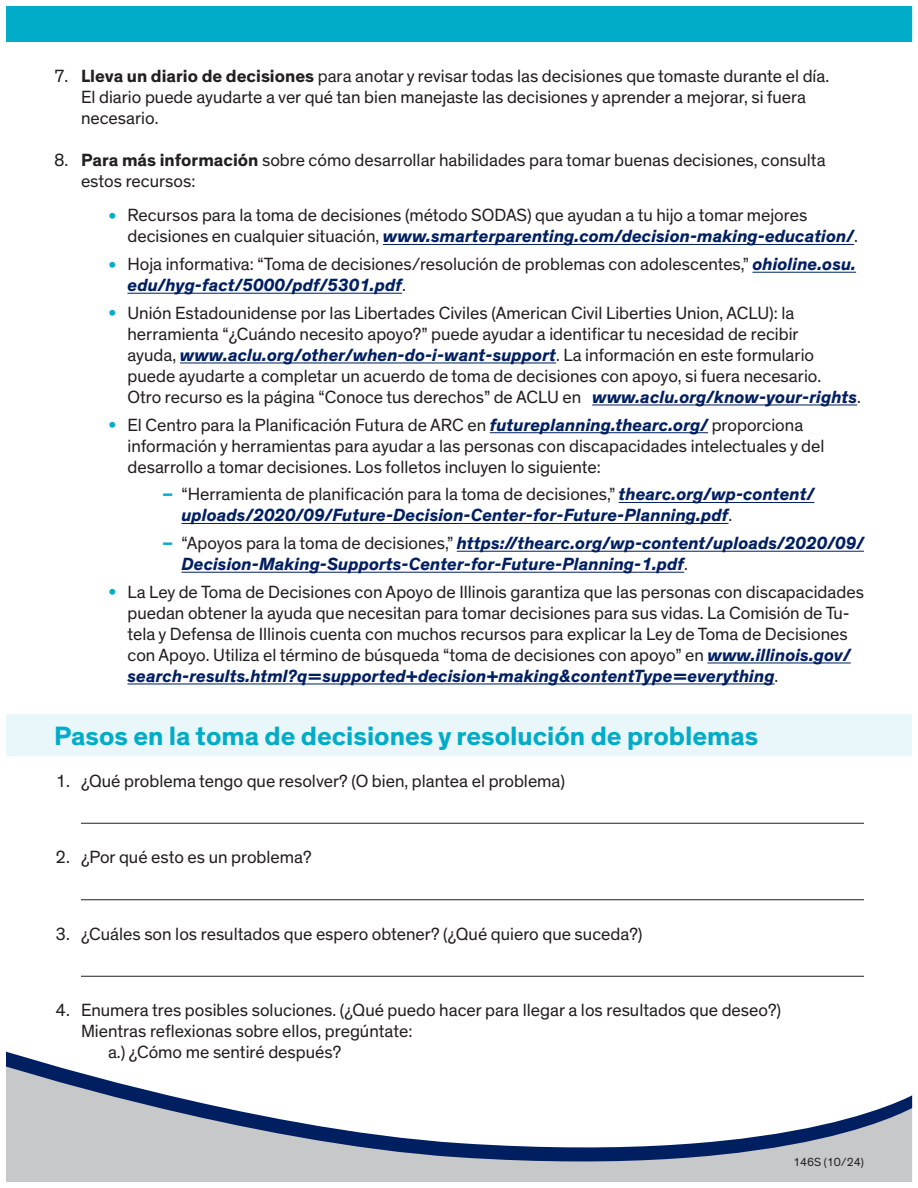
<style>
.page{position:relative;width:918px;height:1188px;background:#fff}
.page>*{position:absolute;margin:0;border:0;box-sizing:border-box;transform-origin:0 0}
.t1{font:700 27px "Theinhardt";color:#00acc8}
.t2{font:18px/21px "Theinhardt";color:#231f20}
.t3{font:italic 700 18px/21px "Theinhardt";color:#001f61}
.t4{font:12px "Theinhardt";color:#231f20}
.s1{font-weight:700}
.s2{font-size:21px;color:#00acc8}
.s3{font-weight:700;font-style:italic;color:#001f61}
.s4{font-style:normal;color:#00acc8}
.s5{font-weight:400;font-style:normal;color:#231f20}
</style>
<div class="page">
<div style="left:0;top:715px;width:918px;height:41px;background:#e9f6fa"></div>
<svg style="left:7px;top:1063px;width:904px;height:118px"></svg>
<div style="left:0;top:0;width:918px;height:41px;background:#00acc8"></div>
<hr style="left:383px;top:244px;width:471px;height:1px;background:#001f61">
<hr style="left:752px;top:272px;width:104px;height:1px;background:#001f61">
<hr style="left:128px;top:293px;width:274px;height:1px;background:#001f61">
<hr style="left:180px;top:363px;width:376px;height:1px;background:#001f61">
<hr style="left:592px;top:405px;width:265px;height:1px;background:#001f61">
<hr style="left:490px;top:432px;width:218px;height:1px;background:#001f61">
<hr style="left:619px;top:502px;width:195px;height:1px;background:#001f61">
<hr style="left:182px;top:523px;width:546px;height:1px;background:#001f61">
<hr style="left:457px;top:551px;width:407px;height:1px;background:#001f61">
<hr style="left:182px;top:572px;width:502px;height:1px;background:#001f61">
<hr style="left:707px;top:663px;width:144px;height:1px;background:#001f61">
<hr style="left:128px;top:684px;width:647px;height:1px;background:#001f61">
<hr style="left:81px;top:823px;width:783px;height:1px;background:#231f20">
<hr style="left:81px;top:899px;width:783px;height:1px;background:#231f20">
<hr style="left:81px;top:976px;width:783px;height:1px;background:#231f20">
<div style="left:0;top:0;width:918px;height:1188px;border:6px solid #fff"></div>
<p class="t2" style="left:81px;top:66px;width:750px;text-indent:-27px">7. <span class="s1">Lleva un diario de decisiones</span> para anotar y revisar todas las decisiones que tomaste durante el día.<br>El diario puede ayudarte a ver qué tan bien manejaste las decisiones y aprender a mejorar, si fuera necesario.</p>
<p class="t2" style="left:81px;top:150px;width:746px;text-indent:-27px">8. <span class="s1">Para más información</span> sobre cómo desarrollar habilidades para tomar buenas decisiones, consulta estos recursos:</p>
<p class="t2" style="left:128px;top:205px;width:732px;text-indent:-20px"><span class="s2">•</span> Recursos para la toma de decisiones (método SODAS) que ayudan a tu hijo a tomar mejores decisiones en cualquier situación, <span class="s3">www.smarterparenting.com/decision-making-education/</span>.</p>
<p class="t2" style="left:128px;top:254px;width:730px;text-indent:-20px"><span class="s2">•</span> Hoja informativa: “Toma de decisiones/resolución de problemas con adolescentes,” <span class="s3">ohioline.osu. edu/hyg-fact/5000/pdf/5301.pdf</span>.</p>
<p class="t2" style="left:128px;top:303px;width:735px;text-indent:-20px"><span class="s2">•</span> Unión Estadounidense por las Libertades Civiles (American Civil Liberties Union, ACLU): la herramienta “¿Cuándo necesito apoyo?” puede ayudar a identificar tu necesidad de recibir<br>ayuda, <span class="s3">www.aclu.org/other/when-do-i-want-support</span>. La información en este formulario puede ayudarte a completar un acuerdo de toma de decisiones con apoyo, si fuera necesario.<br>Otro recurso es la página “Conoce tus derechos” de ACLU en <span class="s3">www.aclu.org/know-your-rights</span>.</p>
<p class="t2" style="left:128px;top:414px;width:699px;text-indent:-20px"><span class="s2">•</span> El Centro para la Planificación Futura de ARC en <span class="s3">futureplanning.thearc.org/</span> proporciona información y herramientas para ayudar a las personas con discapacidades intelectuales y del desarrollo a tomar decisiones. Los folletos incluyen lo siguiente:</p>
<p class="t3" style="left:182px;top:484px;width:634px;text-indent:-20px"><span class="s4">–</span> <span class="s5">“Herramienta de planificación para la toma de decisiones,”</span> thearc.org/wp-content/ uploads/2020/09/Future-Decision-Center-for-Future-Planning.pdf<span class="s5">.</span></p>
<p class="t3" style="left:182px;top:533px;width:684px;text-indent:-20px"><span class="s4">–</span> <span class="s5">“Apoyos para la toma de decisiones,”</span> https://thearc.org/wp-content/uploads/2020/09/<br>Decision-Making-Supports-Center-for-Future-Planning-1.pdf<span class="s5">.</span></p>
<p class="t2" style="left:128px;top:582px;width:738px;text-indent:-20px"><span class="s2">•</span> La Ley de Toma de Decisiones con Apoyo de Illinois garantiza que las personas con discapacidades puedan obtener la ayuda que necesitan para tomar decisiones para sus vidas. La Comisión de Tu&shy;tela y Defensa de Illinois cuenta con muchos recursos para explicar la Ley de Toma de Decisiones con Apoyo. Utiliza el término de búsqueda “toma de decisiones con apoyo” en <span class="s3">www.illinois.gov/ search-results.html?q=supported+decision+making&amp;contentType=everything</span>.</p>
<p class="t1" style="left:54px;top:719px;width:706px">Pasos en la toma de decisiones y resolución de problemas</p>
<p class="t2" style="left:56px;top:771px;width:511px">1. ¿Qué problema tengo que resolver? (O bien, plantea el problema)</p>
<p class="t2" style="left:56px;top:847px;width:258px">2. ¿Por qué esto es un problema?</p>
<p class="t2" style="left:56px;top:924px;width:588px">3. ¿Cuáles son los resultados que espero obtener? (¿Qué quiero que suceda?)</p>
<p class="t2" style="left:81px;top:1000px;width:702px;text-indent:-26px">4. Enumera tres posibles soluciones. (¿Qué puedo hacer para llegar a los resultados que deseo?)<br>Mientras reflexionas sobre ellos, pregúntate:</p>
<p class="t2" style="left:108px;top:1042px;width:235px">a.) ¿Cómo me sentiré después?</p>
<p class="t4" style="left:793px;top:1155px;width:72px">146S (10/24)</p>
</div>
